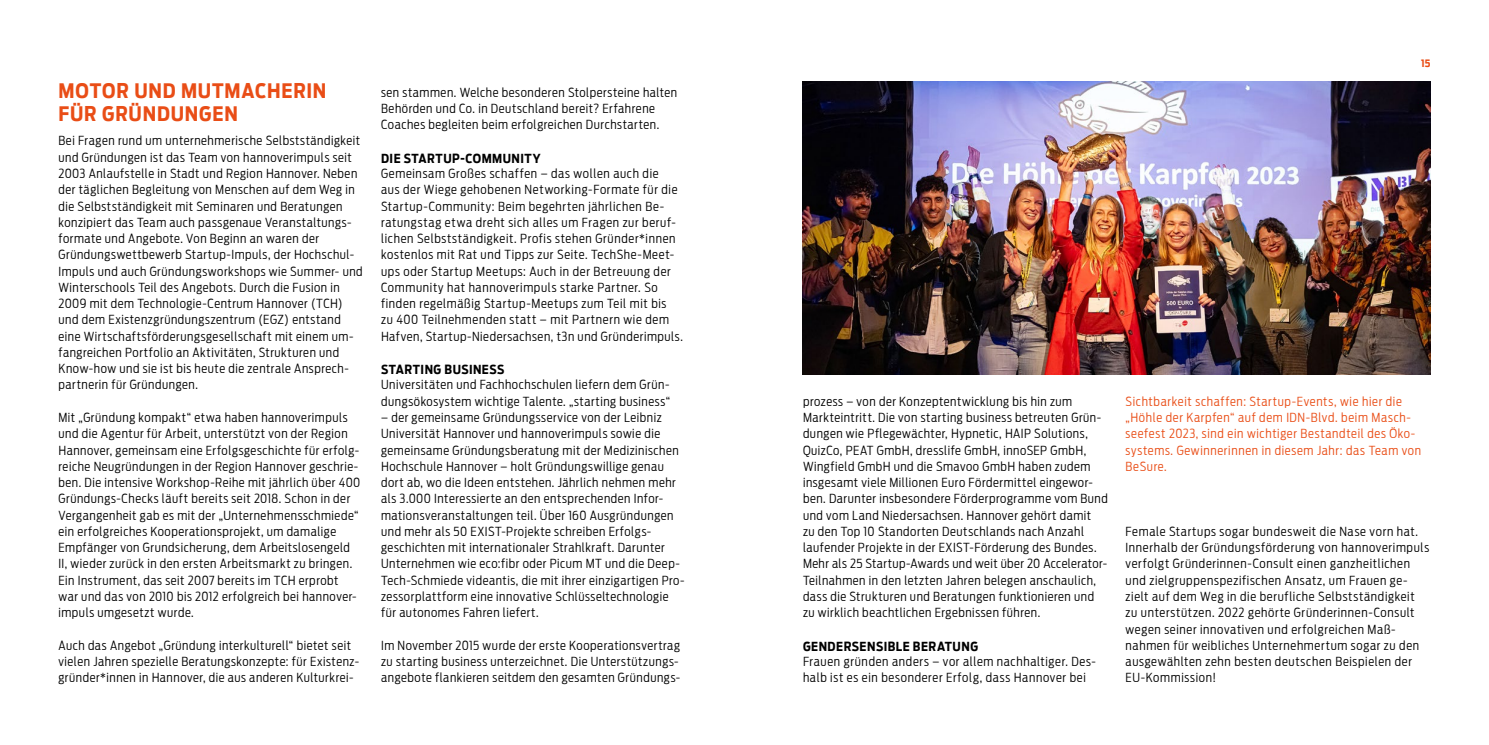
<style>
.page{position:relative;width:1489px;height:745px;background:#fff}
.page>*{position:absolute;margin:0;border:0;box-sizing:border-box;transform-origin:0 0}
.t1{font:700 20px/23.8px "Antenna Cond";letter-spacing:.04em;color:#e94d16}
.t2{font:300 12.5px/16.2px "Antenna Cond";letter-spacing:.045em;color:#000}
.t3{font:300 12.5px/16.2px "Antenna Cond";letter-spacing:.055em;color:#e94d16}
.t4{font:700 12.5px "Antenna Cond";letter-spacing:.04em;color:#000}
.t5{font:700 10px "Antenna Cond";color:#e94d16}
</style>
<div class="page">
<img style="left:803px;top:81px;width:627px;height:293px">
<h1 class="t1" style="left:58px;top:78px;width:269px">MOTOR UND MUTMACHERIN<br>FÜR GRÜNDUNGEN</h1>
<p class="t2" style="left:58px;top:133px;width:306px">Bei Fragen rund um unternehmerische Selbstständigkeit und Gründungen ist das Team von hannoverimpuls seit 2003 Anlaufstelle in Stadt und Region Hannover. Neben der täglichen Begleitung von Menschen auf dem Weg in die Selbstständigkeit mit Seminaren und Beratungen konzipiert das Team auch passgenaue Veranstaltungs&shy;formate und Angebote. Von Beginn an waren der Gründungswettbewerb Startup-Impuls, der Hochschul-Impuls und auch Gründungsworkshops wie Summer- und Winterschools Teil des Angebots. Durch die Fusion in 2009 mit dem Technologie-Centrum Hannover (TCH) und dem Existenzgründungszentrum (EGZ) entstand eine Wirtschaftsförderungsgesellschaft mit einem um&shy;fangreichen Portfolio an Aktivitäten, Strukturen und Know-how und sie ist bis heute die zentrale Ansprech&shy;partnerin für Gründungen.</p>
<p class="t2" style="left:58px;top:409px;width:303px">Mit „Gründung kompakt“ etwa haben hannoverimpuls und die Agentur für Arbeit, unterstützt von der Region Hannover, gemeinsam eine Erfolgsgeschichte für erfolg&shy;reiche Neugründungen in der Region Hannover geschrie&shy;ben. Die intensive Workshop-Reihe mit jährlich über 400<br>Gründungs-Checks läuft bereits seit 2018. Schon in der Vergangenheit gab es mit der „Unternehmensschmiede“ ein erfolgreiches Kooperationsprojekt, um damalige Empfänger von Grundsicherung, dem Arbeitslosengeld II, wieder zurück in den ersten Arbeitsmarkt zu bringen.<br>Ein Instrument, das seit 2007 bereits im TCH erprobt war und das von 2010 bis 2012 erfolgreich bei hannover&shy;impuls umgesetzt wurde.</p>
<p class="t2" style="left:58px;top:636px;width:302px">Auch das Angebot „Gründung interkulturell“ bietet seit vielen Jahren spezielle Beratungskonzepte: für Existenz&shy;gründer*innen in Hannover, die aus anderen Kulturkrei-</p>
<p class="t2" style="left:381px;top:84px;width:297px">sen stammen. Welche besonderen Stolpersteine halten<br>Behörden und Co. in Deutschland bereit? Erfahrene<br>Coaches begleiten beim erfolgreichen Durchstarten.</p>
<p class="t4" style="left:381px;top:151px;width:161px">DIE STARTUP-COMMUNITY</p>
<p class="t2" style="left:381px;top:165px;width:303px">Gemeinsam Großes schaffen – das wollen auch die<br>aus der Wiege gehobenen Networking-Formate für die Startup-Community: Beim begehrten jährlichen Be&shy;ratungstag etwa dreht sich alles um Fragen zur beruf&shy;lichen Selbstständigkeit. Profis stehen Gründer*innen kostenlos mit Rat und Tipps zur Seite. TechShe-Meet&shy;ups oder Startup Meetups: Auch in der Betreuung der Community hat hannoverimpuls starke Partner. So finden regelmäßig Startup-Meetups zum Teil mit bis<br>zu 400 Teilnehmenden statt – mit Partnern wie dem Hafven, Startup-Niedersachsen, t3n und Gründerimpuls.</p>
<p class="t4" style="left:381px;top:362px;width:125px">STARTING BUSINESS</p>
<p class="t2" style="left:381px;top:376px;width:290px">Universitäten und Fachhochschulen liefern dem Grün&shy;dungsökosystem wichtige Talente. „starting business“</p>
<p class="t2" style="left:381px;top:409px;width:305px">– der gemeinsame Gründungsservice von der Leibniz Universität Hannover und hannoverimpuls sowie die gemeinsame Gründungsberatung mit der Medizinischen Hochschule Hannover – holt Gründungswillige genau dort ab, wo die Ideen entstehen. Jährlich nehmen mehr als 3.000 Interessierte an den entsprechenden Infor&shy;mationsveranstaltungen teil. Über 160 Ausgründungen und mehr als 50 EXIST-Projekte schreiben Erfolgs&shy;geschichten mit internationaler Strahlkraft. Darunter Unternehmen wie eco:fibr oder Picum MT und die Deep-Tech-Schmiede videantis, die mit ihrer einzigartigen Pro&shy;zessorplattform eine innovative Schlüsseltechnologie für autonomes Fahren liefert.</p>
<p class="t2" style="left:381px;top:636px;width:301px">Im November 2015 wurde der erste Kooperationsvertrag zu starting business unterzeichnet. Die Unterstützungs&shy;angebote flankieren seitdem den gesamten Gründungs-</p>
<p class="t5" style="left:1420px;top:57px;width:11px">15</p>
<p class="t2" style="left:803px;top:393px;width:306px">prozess – von der Konzeptentwicklung bis hin zum Markteintritt. Die von starting business betreuten Grün&shy;dungen wie Pflegewächter, Hypnetic, HAIP Solutions, QuizCo, PEAT GmbH, dresslife GmbH, innoSEP GmbH, Wingfield GmbH und die Smavoo GmbH haben zudem insgesamt viele Millionen Euro Fördermittel eingewor&shy;ben. Darunter insbesondere Förderprogramme vom Bund und vom Land Niedersachsen. Hannover gehört damit<br>zu den Top 10 Standorten Deutschlands nach Anzahl laufender Projekte in der EXIST-Förderung des Bundes.<br>Mehr als 25 Startup-Awards und weit über 20 Accelerator-Teilnahmen in den letzten Jahren belegen anschaulich, dass die Strukturen und Beratungen funktionieren und zu wirklich beachtlichen Ergebnissen führen.</p>
<p class="t4" style="left:803px;top:638px;width:177px">GENDERSENSIBLE BERATUNG</p>
<p class="t2" style="left:803px;top:653px;width:294px">Frauen gründen anders – vor allem nachhaltiger. Des&shy;halb ist es ein besonderer Erfolg, dass Hannover bei</p>
<p class="t3" style="left:1125px;top:393px;width:297px">Sichtbarkeit schaffen: Startup-Events, wie hier die „Höhle der Karpfen“ auf dem IDN-Blvd. beim Masch&shy;seefest 2023, sind ein wichtiger Bestandteil des Öko&shy;systems. Gewinnerinnen in diesem Jahr: das Team von BeSure.</p>
<p class="t2" style="left:1125px;top:523px;width:305px">Female Startups sogar bundesweit die Nase vorn hat.<br>Innerhalb der Gründungsförderung von hannoverimpuls verfolgt Gründerinnen-Consult einen ganzheitlichen und zielgruppenspezifischen Ansatz, um Frauen ge&shy;zielt auf dem Weg in die berufliche Selbstständigkeit zu unterstützen. 2022 gehörte Gründerinnen-Consult wegen seiner innovativen und erfolgreichen Maß&shy;nahmen für weibliches Unternehmertum sogar zu den ausgewählten zehn besten deutschen Beispielen der EU-Kommission!</p>
</div>
